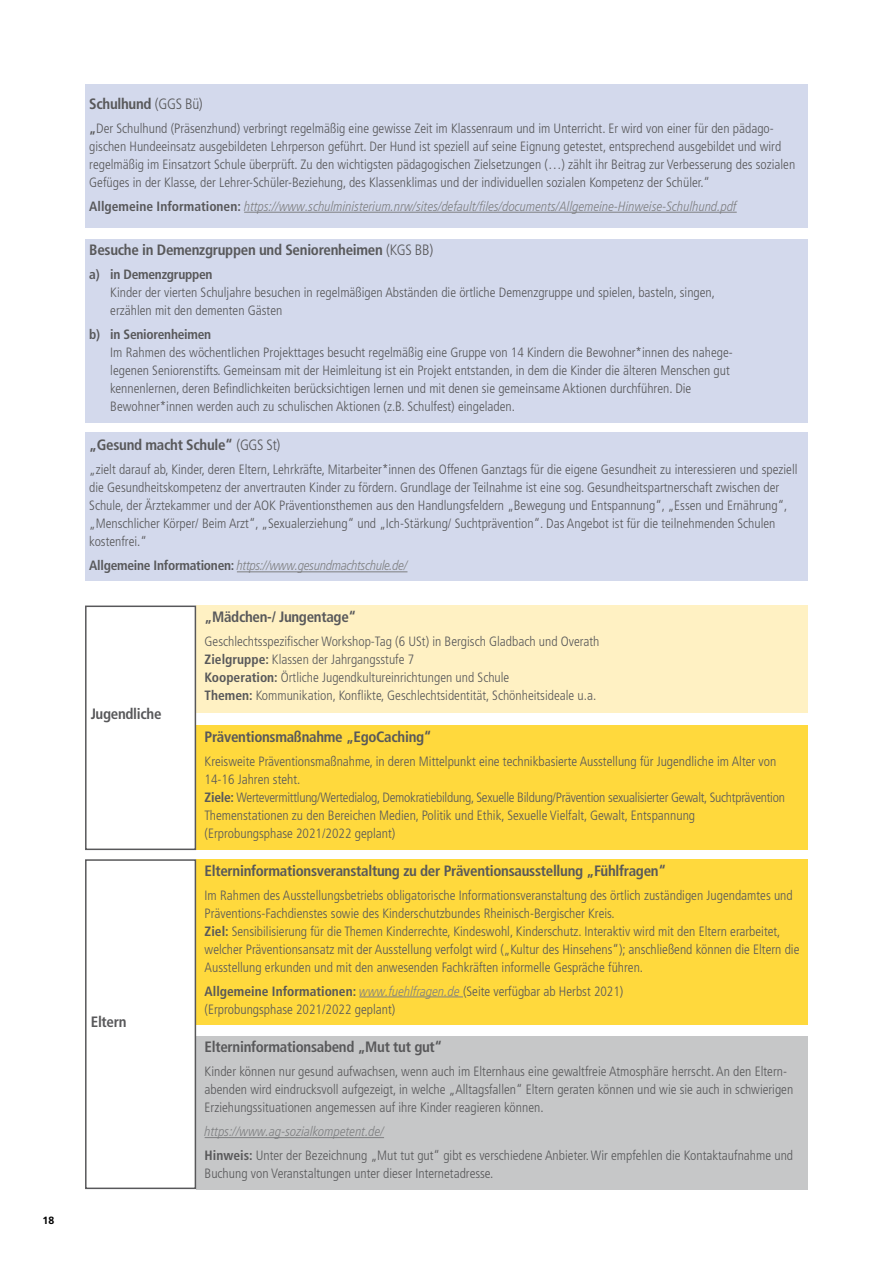
<style>
.page{position:relative;width:893px;height:1263px;background:#fff}
.page>*{position:absolute;margin:0;border:0;box-sizing:border-box;transform-origin:0 0}
.t1{font:700 condensed 15px "Frutiger LT Std";letter-spacing:-.02em;color:#58585a}
.t2{font:300 condensed 13.5px/18px "Frutiger LT Std";color:#58585a}
.t3{font:italic 300 condensed 13.5px "Frutiger LT Std";color:#7e7f81}
.t4{font:italic 300 condensed 13.5px "Frutiger LT Std";letter-spacing:-.02em;color:#7e7f81}
.t5{font:700 condensed 13.5px "Frutiger LT Std";letter-spacing:-.02em;color:#58585a}
.t6{font:700 10.5px "Frutiger LT Std";color:#000}
.s1{font-weight:300}
.s2{font-weight:700}
.s3{font-weight:700;font-style:normal;color:#58585a}
.s4{font-style:italic;color:#7e7f81}
</style>
<div class="page">
<div style="left:85px;top:85px;width:723px;height:143px;background:#d3d9ec"></div>
<hr style="left:244px;top:212px;width:493px;height:1px;background:#7e7f81">
<div style="left:85px;top:239px;width:723px;height:183px;background:#d3d9ec"></div>
<div style="left:85px;top:432px;width:723px;height:149px;background:#d3d9ec"></div>
<hr style="left:237px;top:571px;width:170px;height:1px;background:#7e7f81">
<div style="left:196px;top:605px;width:612px;height:108px;background:#fff1c3"></div>
<div style="left:196px;top:725px;width:612px;height:125px;background:#ffd93d"></div>
<div style="left:196px;top:859px;width:612px;height:166px;background:#ffd93d"></div>
<hr style="left:359px;top:996px;width:104px;height:1px;background:#7e7f81">
<div style="left:196px;top:1036px;width:612px;height:153px;background:#c6c7c8"></div>
<hr style="left:205px;top:1137px;width:179px;height:1px;background:#7e7f81">
<div style="left:85px;top:859px;width:111px;height:330px;border:2px solid #58585a"></div>
<div style="left:85px;top:605px;width:111px;height:245px;border:2px solid #58585a"></div>
<p class="t6" style="left:43px;top:1214px;width:13px">18</p>
<p class="t1" style="left:89px;top:95px;width:115px">Schulhund <span class="s1">(GGS Bü)</span></p>
<p class="t2" style="left:89px;top:119px;width:707px"><span class="s2">„</span>Der Schulhund (Präsenzhund) verbringt regelmäßig eine gewisse Zeit im Klassenraum und im Unterricht. Er wird von einer für den pädago&shy;gischen Hundeeinsatz ausgebildeten Lehrperson geführt. Der Hund ist speziell auf seine Eignung getestet, entsprechend ausgebildet und wird regelmäßig im Einsatzort Schule überprüft. Zu den wichtigsten pädagogischen Zielsetzungen (…) zählt ihr Beitrag zur Verbesserung des sozialen Gefüges in der Klasse, der Lehrer-Schüler-Beziehung, des Klassenklimas und der individuellen sozialen Kompetenz der Schüler.“</p>
<p class="t3" style="left:89px;top:198px;width:649px"><span class="s3">Allgemeine Informationen:</span> https://www.schulministerium.nrw/sites/default/files/documents/Allgemeine-Hinweise-Schulhund.pdf</p>
<p class="t1" style="left:89px;top:241px;width:345px">Besuche in Demenzgruppen und Seniorenheimen <span class="s1">(KGS BB)</span></p>
<p class="t5" style="left:89px;top:267px;width:125px">a) in Demenzgruppen</p>
<p class="t2" style="left:110px;top:284px;width:606px">Kinder der vierten Schuljahre besuchen in regelmäßigen Abständen die örtliche Demenzgruppe und spielen, basteln, singen, erzählen mit den dementen Gästen</p>
<p class="t5" style="left:89px;top:327px;width:123px">b) in Seniorenheimen</p>
<p class="t2" style="left:110px;top:344px;width:624px">Im Rahmen des wöchentlichen Projekttages besucht regelmäßig eine Gruppe von 14 Kindern die Bewohner*innen des nahege&shy;legenen Seniorenstifts. Gemeinsam mit der Heimleitung ist ein Projekt entstanden, in dem die Kinder die älteren Menschen gut kennenlernen, deren Befindlichkeiten berücksichtigen lernen und mit denen sie gemeinsame Aktionen durchführen. Die Bewohner*innen werden auch zu schulischen Aktionen (z.B. Schulfest) eingeladen.</p>
<p class="t1" style="left:89px;top:436px;width:193px">„Gesund macht Schule“ <span class="s1">(GGS St)</span></p>
<p class="t2" style="left:89px;top:461px;width:710px">„zielt darauf ab, Kinder, deren Eltern, Lehrkräfte, Mitarbeiter*innen des Offenen Ganztags für die eigene Gesundheit zu interessieren und speziell die Gesundheitskompetenz der anvertrauten Kinder zu fördern. Grundlage der Teilnahme ist eine sog. Gesundheitspartnerschaft zwischen der Schule, der Ärztekammer und der AOK Präventionsthemen aus den Handlungsfeldern „Bewegung und Entspannung“, „Essen und Ernährung“, „Menschlicher Körper/ Beim Arzt“, „Sexualerziehung“ und „Ich-Stärkung/ Suchtprävention“. Das Angebot ist für die teilnehmenden Schulen kostenfrei.“</p>
<p class="t4" style="left:89px;top:558px;width:320px"><span class="s3">Allgemeine Informationen:</span> https://www.gesundmachtschule.de/</p>
<p class="t1" style="left:205px;top:608px;width:153px">„Mädchen-/ Jungentage“</p>
<p class="t2" style="left:205px;top:632px;width:396px">Geschlechtsspezifischer Workshop-Tag (6 USt) in Bergisch Gladbach und Overath <span class="s2">Zielgruppe:</span> Klassen der Jahrgangsstufe 7<br><span class="s2">Kooperation:</span> Örtliche Jugendkultureinrichtungen und Schule<br><span class="s2">Themen:</span> Kommunikation, Konflikte, Geschlechtsidentität, Schönheitsideale u.a.</p>
<p class="t1" style="left:205px;top:728px;width:229px">Präventionsmaßnahme „EgoCaching“</p>
<p class="t2" style="left:205px;top:752px;width:582px">Kreisweite Präventionsmaßnahme, in deren Mittelpunkt eine technikbasierte Ausstellung für Jugendliche im Alter von 14-16 Jahren steht.<br><span class="s2">Ziele:</span> Wertevermittlung/Wertedialog, Demokratiebildung, Sexuelle Bildung/Prävention sexualisierter Gewalt, Suchtprävention Themenstationen zu den Bereichen Medien, Politik und Ethik, Sexuelle Vielfalt, Gewalt, Entspannung (Erprobungsphase 2021/2022 geplant)</p>
<p class="t1" style="left:205px;top:861px;width:463px">Elterninformationsveranstaltung zu der Präventionsausstellung „Fühlfragen“</p>
<p class="t2" style="left:205px;top:886px;width:596px">Im Rahmen des Ausstellungsbetriebs obligatorische Informationsveranstaltung des örtlich zuständigen Jugendamtes und Präventions-Fachdienstes sowie des Kinderschutzbundes Rheinisch-Bergischer Kreis.<br><span class="s2">Ziel:</span> Sensibilisierung für die Themen Kinderrechte, Kindeswohl, Kinderschutz. Interaktiv wird mit den Eltern erarbeitet, welcher Präventionsansatz mit der Ausstellung verfolgt wird („Kultur des Hinsehens“); anschließend können die Eltern die Ausstellung erkunden und mit den anwesenden Fachkräften informelle Gespräche führen.</p>
<p class="t2" style="left:205px;top:982px;width:420px"><span class="s2">Allgemeine Informationen:</span> <span class="s4">www.fuehlfragen.de</span> (Seite verfügbar ab Herbst 2021) (Erprobungsphase 2021/2022 geplant)</p>
<p class="t1" style="left:205px;top:1038px;width:239px">Elterninformationsabend „Mut tut gut“</p>
<p class="t2" style="left:205px;top:1063px;width:590px">Kinder können nur gesund aufwachsen, wenn auch im Elternhaus eine gewaltfreie Atmosphäre herrscht. An den Eltern&shy;abenden wird eindrucksvoll aufgezeigt, in welche „Alltagsfallen“ Eltern geraten können und wie sie auch in schwierigen<br>Erziehungssituationen angemessen auf ihre Kinder reagieren können.</p>
<p class="t2" style="left:205px;top:1120px;width:590px;line-height:24px"><span class="s4">https://www.ag-sozialkompetent.de/<br></span><span class="s2">Hinweis:</span> Unter der Bezeichnung „Mut tut gut“ gibt es verschiedene Anbieter. Wir empfehlen die Kontaktaufnahme und</p>
<p class="t2" style="left:205px;top:1165px;width:290px">Buchung von Veranstaltungen unter dieser Internetadresse.</p>
<p class="t1" style="left:91px;top:705px;width:72px">Jugendliche</p>
<p class="t1" style="left:91px;top:1013px;width:37px">Eltern</p>
</div>
